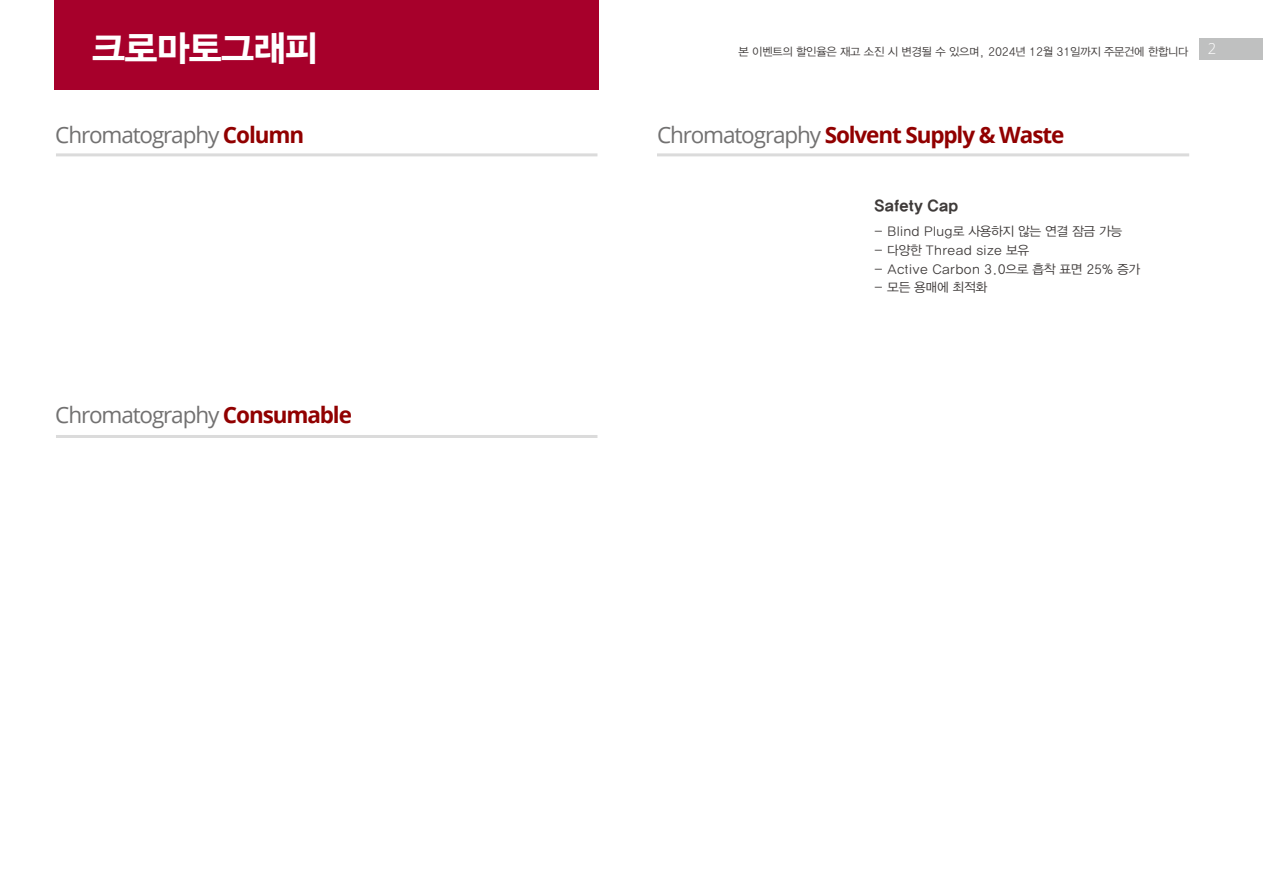
<style>
.page{position:relative;width:1263px;height:893px;background:#fff}
.page>*{position:absolute;margin:0;border:0;box-sizing:border-box;transform-origin:0 0}
.t1{font:36px "YDVYGO155";letter-spacing:-.025em;color:#fff}
.t2{font:22.5px "Open Sans";letter-spacing:-.05em;color:#727171}
.t3{font:700 22.5px "Open Sans";letter-spacing:-.05em;color:#910000}
.t4{font:15px "YDVYGO155";letter-spacing:-.075em;color:#3e3a39}
.t5{font:300 15px "Open Sans";color:#fff}
.t6{font:12.75px "YDVYGO125";letter-spacing:-.025em;color:#3e3a39}
.t7{font:11.25px "YDVYGO125";letter-spacing:-.025em;color:#3e3a39}
.s1{font-weight:700;color:#910000}
.s2{font-weight:400;color:#727171}
</style>
<div class="page">
<div style="left:1199px;top:38px;width:64px;height:22px;background:#bfc0c0"></div>
<div style="left:54px;top:0;width:544px;height:89px;background:#a7002b"></div>
<hr style="left:56px;top:153px;width:541px;height:3px;background:#dbdbdb">
<hr style="left:56px;top:435px;width:541px;height:3px;background:#dbdbdb">
<hr style="left:657px;top:153px;width:532px;height:3px;background:#dbdbdb">
<h1 class="t1" style="left:92px;top:28px;width:228px">크로마토그래피</h1>
<p class="t5" style="left:1208px;top:38px;width:10px">2</p>
<p class="t7" style="left:738px;top:45px;width:451px">본 이벤트의 할인율은 재고 소진 시 변경될 수 있으며, 2024년 12월 31일까지 주문건에 한합니다</p>
<h2 class="t2" style="left:55px;top:119px;width:250px">Chromatography <span class="s1">Column</span></h2>
<h2 class="t2" style="left:55px;top:400px;width:298px">Chromatography <span class="s1">Consumable</span></h2>
<h2 class="t3" style="left:657px;top:119px;width:409px"><span class="s2">Chromatography</span> Solvent Supply &amp; Waste</h2>
<p class="t4" style="left:874px;top:197px;width:87px">Safety Cap</p>
<p class="t6" style="left:874px;top:224px;width:250px">- Blind Plug로 사용하지 않는 연결 잠금 가능</p>
<p class="t6" style="left:874px;top:243px;width:157px">- 다양한 Thread size 보유</p>
<p class="t6" style="left:874px;top:261px;width:268px">- Active Carbon 3.0으로 흡착 표면 25% 증가</p>
<p class="t6" style="left:874px;top:280px;width:115px">- 모든 용매에 최적화</p>
</div>
